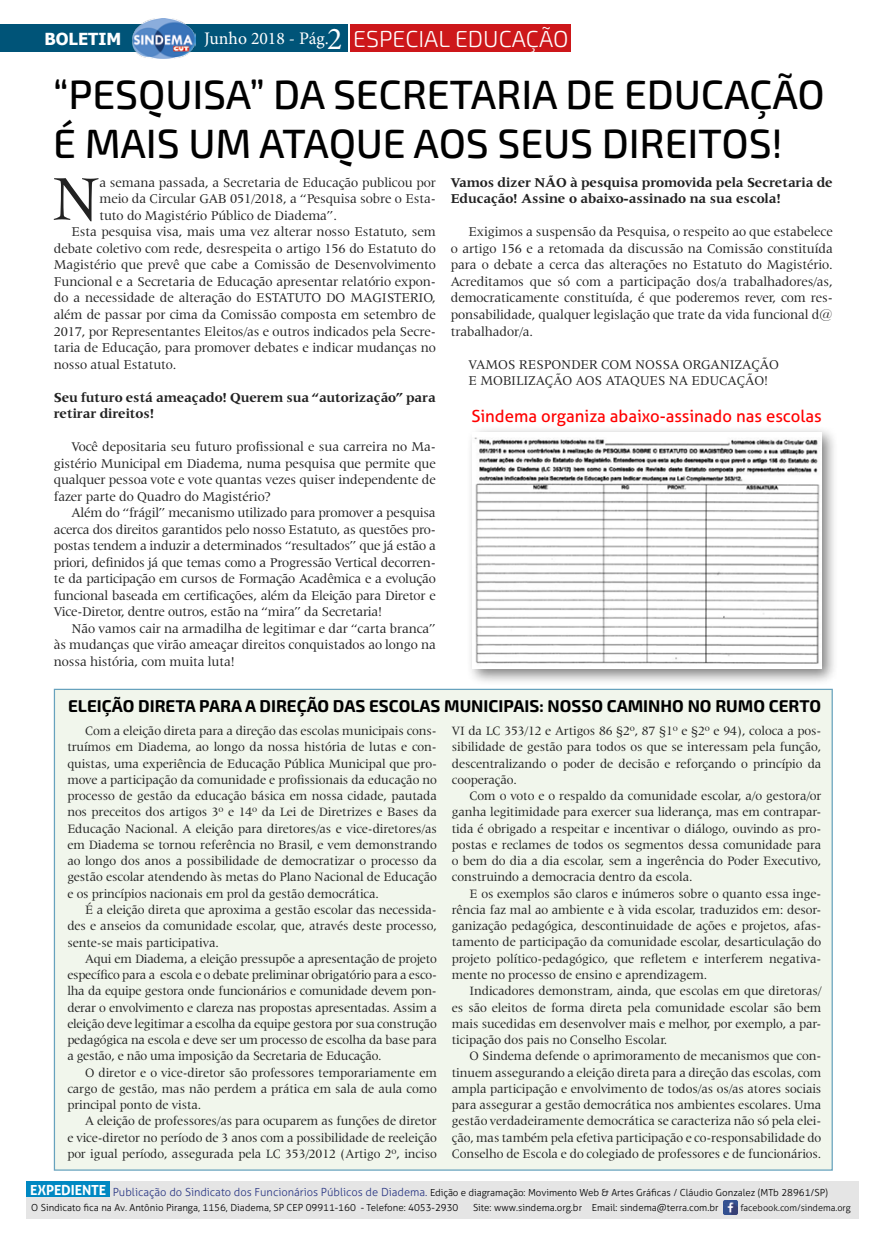
<style>
.page{position:relative;width:886px;height:1241px;background:#fff}
.page>*{position:absolute;margin:0;border:0;box-sizing:border-box;transform-origin:0 0}
.t1{font:65.5px "Latin 725 BT";color:#222}
.t2{font:500 40.88px/49px "Exo 2";letter-spacing:-.005em;color:#000}
.t3{font:300 23.12px "Exo 2";color:#fff}
.t4{font:17.62px "Minion Pro";color:#fff}
.t5{font:700 17px "Exo 2";color:#000}
.t6{font:16.75px "Aller";color:#f00}
.t7{font:700 16.62px "Tahoma";color:#fff}
.t8{font:700 13.88px "Aller";letter-spacing:-.01em;color:#fff}
.t9{font:13.75px/16.5px "Latin 725 BT";letter-spacing:-.01em;color:#222;text-align:justify}
.t10{font:700 13.75px/16.5px "Latin 725 BT";letter-spacing:-.01em;color:#222}
.t11{font:13.12px/16.2px "Latin 725 BT";letter-spacing:-.01em;color:#222;text-align:justify}
.t12{font:300 9.75px/15.6px "Aller";color:#000}
.t13{font:300 9.12px "Aller";color:#000}
.s1{font-size:31.75px}
.s2{font-size:11.12px;color:#283583}
</style>
<div class="page">
<div style="left:0;top:24px;width:347px;height:28px;background:#005478"></div>
<img style="left:133px;top:19px;width:62px;height:40px">
<div style="left:26px;top:1181px;width:832px;height:37px;background:#e5e5e5"></div>
<div style="left:26px;top:1181px;width:83px;height:16px;background:#0088c2"></div>
<img style="left:723px;top:1200px;width:15px;height:14px">
<div style="left:351px;top:25px;width:220px;height:27px;background:#cd171a"></div>
<div style="left:466px;top:425px;width:372px;height:260px;background:#000;opacity:.5"></div>
<img style="left:473px;top:432px;width:349px;height:236px">
<div style="left:54px;top:688px;width:779px;height:482px;background:#f1f6ec;border:1px solid #67a2bd"></div>
<p class="t7" style="left:44px;top:28px;width:78px">BOLETIM</p>
<h3 class="t4" style="left:204px;top:27px;width:140px">Junho 2018 - Pág. <span class="s1">2</span></h3>
<p class="t7" style="left:33px;top:28px;width:200px">JORNAL DO SINDICATO</p>
<h3 class="t3" style="left:353px;top:23px;width:217px">ESPECIAL EDUCAÇÃO</h3>
<h2 class="t2" style="left:53px;top:68px;width:773px">“PESQUISA” DA SECRETARIA DE EDUCAÇÃO<br>É MAIS UM ATAQUE AOS SEUS DIREITOS!</h2>
<h1 class="t1" style="left:52px;top:162px;width:50px">N</h1>
<p class="t9" style="left:99px;top:174px;width:338px">a semana passada, a Secretaria de Educação publicou por</p>
<p class="t9" style="left:99px;top:191px;width:338px">meio da Circular GAB 051/2018, a “Pesquisa sobre o Esta-</p>
<p class="t9" style="left:99px;top:207px;width:239px">tuto do Magistério Público de Diadema”.</p>
<p class="t9" style="left:72px;top:224px;width:366px">Esta pesquisa visa, mais uma vez alterar nosso Estatuto, sem</p>
<p class="t9" style="left:54px;top:240px;width:383px">debate coletivo com rede, desrespeita o artigo 156 do Estatuto do</p>
<p class="t9" style="left:54px;top:257px;width:383px">Magistério que prevê que cabe a Comissão de Desenvolvimento</p>
<p class="t9" style="left:54px;top:273px;width:383px">Funcional e a Secretaria de Educação apresentar relatório expon-</p>
<p class="t9" style="left:54px;top:290px;width:383px">do a necessidade de alteração do ESTATUTO DO MAGISTERIO,</p>
<p class="t9" style="left:54px;top:306px;width:383px">além de passar por cima da Comissão composta em setembro de</p>
<p class="t9" style="left:54px;top:323px;width:383px">2017, por Representantes Eleitos/as e outros indicados pela Secre-</p>
<p class="t9" style="left:54px;top:339px;width:383px">taria de Educação, para promover debates e indicar mudanças no</p>
<p class="t9" style="left:54px;top:356px;width:124px">nosso atual Estatuto.</p>
<p class="t10" style="left:54px;top:388px;width:383px">Seu futuro está ameaçado! Querem sua “autorização” para retirar direitos!</p>
<p class="t9" style="left:54px;top:438px;width:383px;text-indent:18px">Você depositaria seu futuro profissional e sua carreira no Ma&shy;gistério Municipal em Diadema, numa pesquisa que permite que qualquer pessoa vote e vote quantas vezes quiser independente de fazer parte do Quadro do Magistério?</p>
<p class="t9" style="left:54px;top:504px;width:383px;text-indent:18px">Além do “frágil” mecanismo utilizado para promover a pesquisa acerca dos direitos garantidos pelo nosso Estatuto, as questões pro&shy;postas tendem a induzir a determinados “resultados” que já estão a priori, definidos já que temas como a Progressão Vertical decorren&shy;te da participação em cursos de Formação Acadêmica e a evolução funcional baseada em certificações, além da Eleição para Diretor e Vice-Diretor, dentre outros, estão na “mira” da Secretaria!</p>
<p class="t9" style="left:54px;top:620px;width:383px;text-indent:18px">Não vamos cair na armadilha de legitimar e dar “carta branca” às mudanças que virão ameaçar direitos conquistados ao longo na nossa história, com muita luta!</p>
<p class="t10" style="left:451px;top:174px;width:383px">Vamos dizer NÃO à pesquisa promovida pela Secretaria de<br>Educação! Assine o abaixo-assinado na sua escola!</p>
<p class="t9" style="left:451px;top:224px;width:383px;text-indent:18px">Exigimos a suspensão da Pesquisa, o respeito ao que estabelece o artigo 156 e a retomada da discussão na Comissão constituída para o debate a cerca das alterações no Estatuto do Magistério.<br>Acreditamos que só com a participação dos/a trabalhadores/as, democraticamente constituída, é que poderemos rever, com res&shy;ponsabilidade, qualquer legislação que trate da vida funcional d@ trabalhador/a.</p>
<p class="t9" style="left:468px;top:356px;width:312px">VAMOS RESPONDER COM NOSSA ORGANIZAÇÃO<br>E MOBILIZAÇÃO AOS ATAQUES NA EDUCAÇÃO!</p>
<p class="t6" style="left:471px;top:406px;width:352px">Sindema organiza abaixo-assinado nas escolas</p>
<p class="t5" style="left:68px;top:693px;width:754px">ELEIÇÃO DIRETA PARA A DIREÇÃO DAS ESCOLAS MUNICIPAIS: NOSSO CAMINHO NO RUMO CERTO</p>
<p class="t11" style="left:67px;top:722px;width:371px;text-indent:18px">Com a eleição direta para a direção das escolas municipais cons&shy;truímos em Diadema, ao longo da nossa história de lutas e con&shy;quistas, uma experiência de Educação Pública Municipal que pro&shy;move a participação da comunidade e profissionais da educação no processo de gestão da educação básica em nossa cidade, pautada nos preceitos dos artigos 3º e 14º da Lei de Diretrizes e Bases da Educação Nacional. A eleição para diretores/as e vice-diretores/as em Diadema se tornou referência no Brasil, e vem demonstrando ao longo dos anos a possibilidade de democratizar o processo da gestão escolar atendendo às metas do Plano Nacional de Educação e os princípios nacionais em prol da gestão democrática.</p>
<p class="t11" style="left:67px;top:901px;width:371px;text-indent:18px">É a eleição direta que aproxima a gestão escolar das necessida&shy;des e anseios da comunidade escolar, que, através deste processo, sente-se mais participativa.</p>
<p class="t11" style="left:67px;top:950px;width:371px;text-indent:18px">Aqui em Diadema, a eleição pressupõe a apresentação de projeto específico para a escola e o debate preliminar obrigatório para a esco&shy;lha da equipe gestora onde funcionários e comunidade devem pon&shy;derar o envolvimento e clareza nas propostas apresentadas. Assim a eleição deve legitimar a escolha da equipe gestora por sua construção pedagógica na escola e deve ser um processo de escolha da base para a gestão, e não uma imposição da Secretaria de Educação.</p>
<p class="t11" style="left:67px;top:1063px;width:371px;text-indent:18px">O diretor e o vice-diretor são professores temporariamente em cargo de gestão, mas não perdem a prática em sala de aula como principal ponto de vista.</p>
<p class="t11" style="left:67px;top:1112px;width:371px;text-indent:18px">A eleição de professores/as para ocuparem as funções de diretor e vice-diretor no período de 3 anos com a possibilidade de reeleição por igual período, assegurada pela LC 353/2012 (Artigo 2º, inciso</p>
<p class="t11" style="left:452px;top:722px;width:371px">VI da LC 353/12 e Artigos 86 §2º, 87 §1º e §2º e 94), coloca a pos&shy;sibilidade de gestão para todos os que se interessam pela função, descentralizando o poder de decisão e reforçando o princípio da cooperação.</p>
<p class="t11" style="left:452px;top:787px;width:371px;text-indent:18px">Com o voto e o respaldo da comunidade escolar, a/o gestora/or ganha legitimidade para exercer sua liderança, mas em contrapar&shy;tida é obrigado a respeitar e incentivar o diálogo, ouvindo as pro&shy;postas e reclames de todos os segmentos dessa comunidade para o bem do dia a dia escolar, sem a ingerência do Poder Executivo, construindo a democracia dentro da escola.</p>
<p class="t11" style="left:452px;top:885px;width:371px;text-indent:18px">E os exemplos são claros e inúmeros sobre o quanto essa inge&shy;rência faz mal ao ambiente e à vida escolar, traduzidos em: desor&shy;ganização pedagógica, descontinuidade de ações e projetos, afas&shy;tamento de participação da comunidade escolar, desarticulação do projeto político-pedagógico, que refletem e interferem negativa&shy;mente no processo de ensino e aprendizagem.</p>
<p class="t11" style="left:452px;top:982px;width:371px;text-indent:18px">Indicadores demonstram, ainda, que escolas em que diretoras/ es são eleitos de forma direta pela comunidade escolar são bem mais sucedidas em desenvolver mais e melhor, por exemplo, a par&shy;ticipação dos pais no Conselho Escolar.</p>
<p class="t11" style="left:452px;top:1047px;width:371px;text-indent:18px">O Sindema defende o aprimoramento de mecanismos que con&shy;tinuem assegurando a eleição direta para a direção das escolas, com ampla participação e envolvimento de todos/as os/as atores sociais para assegurar a gestão democrática nos ambientes escolares. Uma gestão verdadeiramente democrática se caracteriza não só pela elei&shy;ção, mas também pela efetiva participação e co-responsabilidade do Conselho de Escola e do colegiado de professores e de funcionários.</p>
<p class="t8" style="left:30px;top:1181px;width:78px">EXPEDIENTE</p>
<p class="t12" style="left:31px;top:1184px;width:798px;text-indent:81px"><span class="s2">Publicação do Sindicato dos Funcionários Públicos de Diadema.</span> Edição e diagramação: Movimento Web &amp; Artes Gráficas / Cláudio Gonzalez (MTb 28961/SP)<br>O Sindicato fica na Av. Antônio Piranga, 1156, Diadema, SP CEP 09911-160 - Telefone: 4053-2930</p>
<p class="t12" style="left:473px;top:1199px;width:247px">Site: www.sindema.org.br Email: sindema@terra.com.br</p>
<p class="t13" style="left:740px;top:1202px;width:112px">facebook.com/sindema.org</p>
</div>
